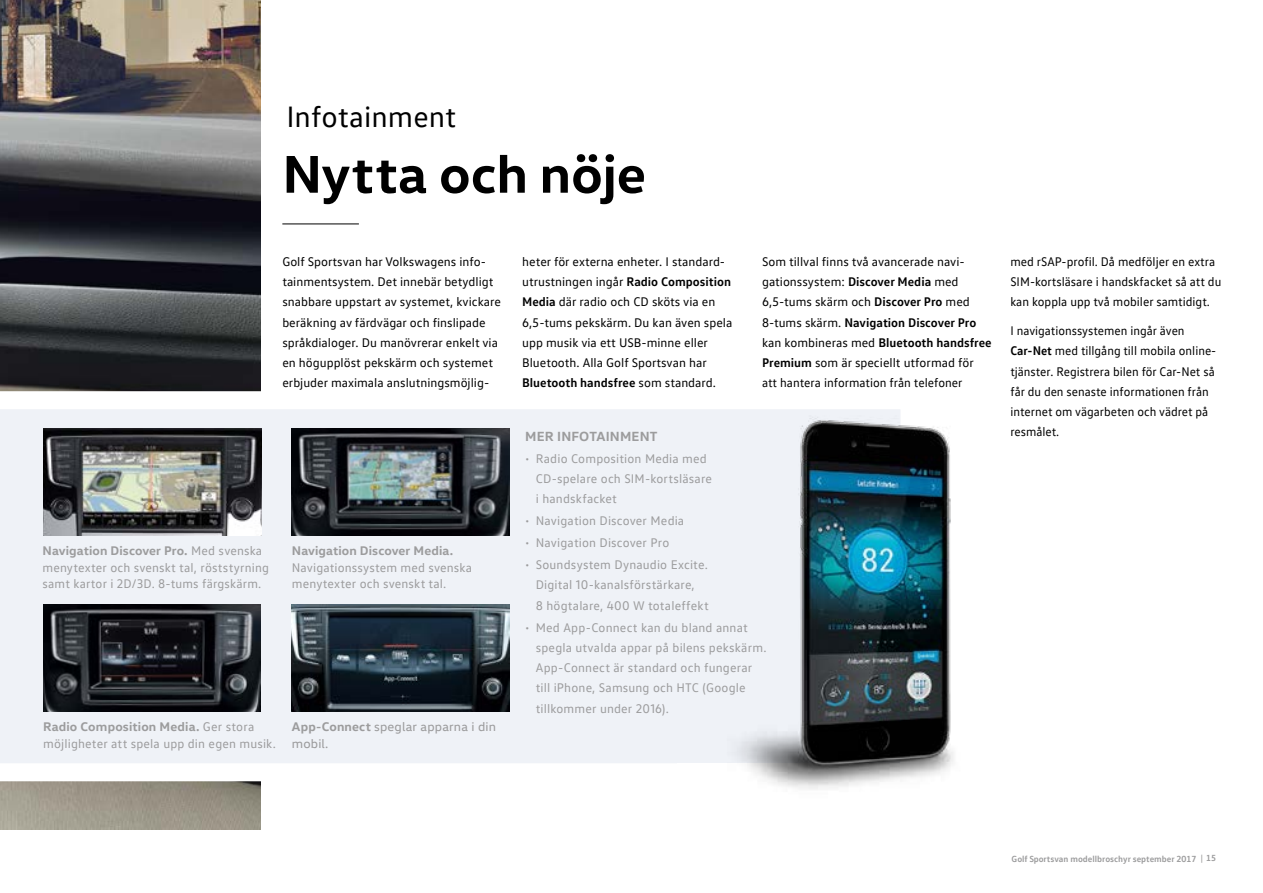
<style>
.page{position:relative;width:1263px;height:893px;background:#fff}
.page>*{position:absolute;margin:0;border:0;box-sizing:border-box;transform-origin:0 0}
.t1{font:700 54px "VW Head";letter-spacing:.005em;color:#000}
.t2{font:30px "VW Text";color:#000}
.t3{font:700 13.5px "VW Head";letter-spacing:.01em;color:#9c9c9d}
.t4{font:12.75px/20.2px "VW Text";color:#000}
.t5{font:12.75px/20.2px "VW Text";letter-spacing:.01em;color:#9c9c9d}
.t6{font:12.75px/20.2px "VW Text";color:#000;scale:.96 1}
.t7{font:700 12.75px "VW Head";letter-spacing:.01em;color:#9c9c9d}
.t8{font:12.75px/16.5px "VW Head";letter-spacing:.01em;color:#9c9c9d}
.t9{font:700 9px "VW Text";color:#9c9c9d}
.s1{font-family:"VW Text";font-weight:400}
.s2{font-weight:700}
</style>
<div class="page">
<img style="left:0;top:0;width:261px;height:829px">
<svg style="left:0;top:382px;width:534px;height:408px"></svg>
<img style="left:43px;top:605px;width:218px;height:106px">
<img style="left:291px;top:605px;width:218px;height:107px">
<img style="left:292px;top:429px;width:218px;height:107px">
<img style="left:43px;top:429px;width:218px;height:107px">
<hr style="left:282px;top:224px;width:77px;height:1px;background:#000">
<img style="left:534px;top:409px;width:420px;height:380px">
<h2 class="t2" style="left:286px;top:98px;width:171px">Infotainment</h2>
<h1 class="t1" style="left:282px;top:139px;width:365px">Nytta och nöje</h1>
<p class="t7" style="left:43px;top:543px;width:221px">Navigation Discover Pro. <span class="s1">Med svenska</span></p>
<p class="t5" style="left:43px;top:559px;width:228px;line-height:16.5px">menytexter och svenskt tal, röststyrning samt kartor i 2D/3D. 8-tums färgskärm.</p>
<p class="t4" style="left:282px;top:251px;width:220px">Golf Sportsvan har Volkswagens info&shy;tainmentsystem. Det innebär betydligt snabbare uppstart av systemet, kvickare beräkning av färdvägar och finslipade språkdialoger. Du manövrerar enkelt via en högupplöst pekskärm och systemet erbjuder maximala anslutningsmöjlig-</p>
<p class="t4" style="left:522px;top:251px;width:212px">heter för externa enheter. I standard&shy;utrustningen ingår <span class="s2">Radio Composition Media</span> där radio och CD sköts via en 6,5-tums pekskärm. Du kan även spela upp musik via ett USB-minne eller Bluetooth. Alla Golf Sportsvan har <span class="s2">Bluetooth handsfree</span> som standard.</p>
<p class="t4" style="left:762px;top:251px;width:231px">Som tillval finns två avancerade navi&shy;gationssystem: <span class="s2">Discover Media</span> med 6,5-tums skärm och <span class="s2">Discover Pro</span> med 8-tums skärm. <span class="s2">Navigation Discover Pro </span>kan kombineras med <span class="s2">Bluetooth handsfree Premium</span> som är speciellt utformad för att hantera information från telefoner</p>
<p class="t4" style="left:1010px;top:251px;width:212px">med rSAP--profil. Då medföljer en extra<br>SIM-kortsläsare i handskfacket så att du kan koppla upp två mobiler samtidigt.</p>
<p class="t6" style="left:1010px;top:320px;width:216px">I navigationssystemen ingår även <span class="s2">Car-Net</span> med tillgång till mobila online&shy;tjänster. Registrera bilen för Car-Net så får du den senaste informationen från internet om vägarbeten och vädret på</p>
<p class="t7" style="left:292px;top:543px;width:163px">Navigation Discover Media.</p>
<p class="t5" style="left:292px;top:559px;width:182px;line-height:16.5px">Navigationssystem med svenska menytexter och svenskt tal.</p>
<p class="t3" style="left:525px;top:427px;width:134px">MER INFOTAINMENT</p>
<p class="t6" style="left:1010px;top:421px;width:52px">resmålet.</p>
<p class="t5" style="left:536px;top:448px;width:178px;text-indent:-11px">• Radio Composition Media med<br>CD-spelare och SIM-kortsläsare i handskfacket</p>
<p class="t5" style="left:525px;top:510px;width:161px">• Navigation Discover Media</p>
<p class="t5" style="left:525px;top:532px;width:146px">• Navigation Discover Pro</p>
<p class="t5" style="left:536px;top:554px;width:174px;text-indent:-11px">• Soundsystem Dynaudio Excite.<br>Digital 10-kanalsförstärkare,<br>8 högtalare, 400 W totaleffekt</p>
<p class="t5" style="left:536px;top:617px;width:232px;text-indent:-11px">• Med App-Connect kan du bland annat spegla utvalda appar på bilens pekskärm.<br>App-Connect är standard och fungerar till iPhone, Samsung och HTC (Google tillkommer under 2016).</p>
<p class="t7" style="left:43px;top:718px;width:213px">Radio Composition Media. <span class="s1">Ger stora</span></p>
<p class="t5" style="left:43px;top:733px;width:234px">möjligheter att spela upp din egen musik.</p>
<p class="t8" style="left:292px;top:718px;width:206px"><span class="s2">App-Connect</span> speglar apparna i din mobil.</p>
<p class="t9" style="left:1012px;top:853px;width:206px">Golf Sportsvan modellbroschyr september 2017 | 15</p>
</div>
